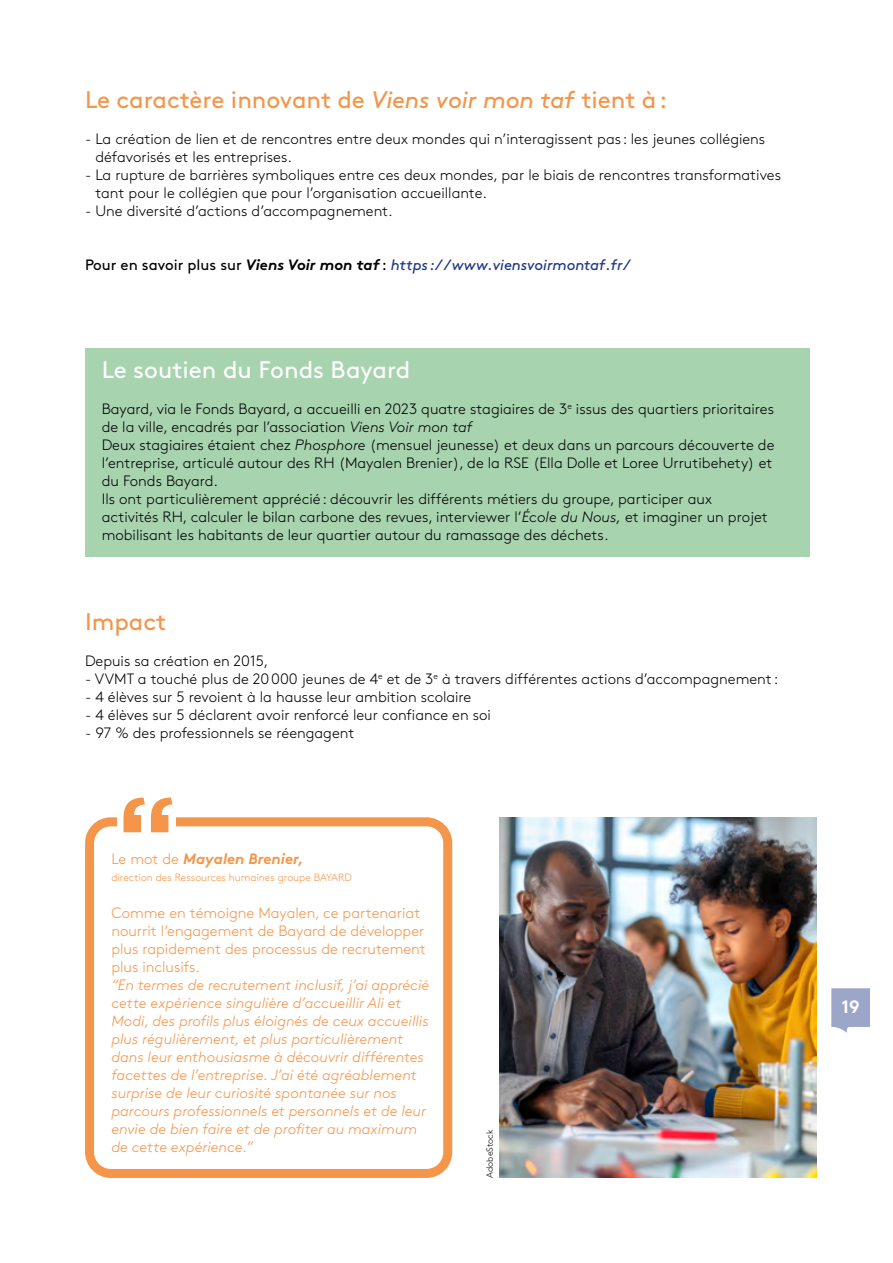
<style>
.page{position:relative;width:893px;height:1263px;background:#fff}
.page>*{position:absolute;margin:0;border:0;box-sizing:border-box;transform-origin:0 0}
.Texte_courant{font:700 108px "Gotham";color:#f4954a}
.Petits_titres{font:24px "Brown";color:#f4954a}
.Texte_courant-2{font:24px "Brown";color:#fff}
.t1{font:700 18px "Brown";color:#fff}
.Texte_courant-3{font:300 15px/18px "Brown";color:#000}
.Texte_courant-4{font:italic 300 15px/18px "Brown";color:#f4954a}
.Texte_courant-5{font:300 15px/18px "Brown";color:#f4954a}
.Texte_courant-6{font:italic 15px "Brown";letter-spacing:-.005em;color:#1f3685}
.Texte_courant-7{font:italic 700 15px "Brown";color:#f4954a}
.Texte_courant-8{font:300 10.5px "Brown";color:#f4954a}
.Texte_courant-9{font:300 9px "Brown";color:#000}
.s1{font-style:italic}
.s2{font-style:normal;color:#000}
.s3{font-weight:700;color:#000}
.s4{font-weight:300;font-style:normal}
</style>
<div class="page">
<svg style="left:831px;top:988px;width:39px;height:45px"></svg>
<div style="left:85px;top:348px;width:725px;height:209px;background:#a8d3af"></div>
<div style="left:85px;top:817px;width:367px;height:361px;border:9px solid #f4954a;border-radius:21px"></div>
<div style="left:117px;top:787px;width:59px;height:103px;background:#fff"></div>
<img style="left:499px;top:817px;width:317px;height:361px">
<p class="Petits_titres" style="left:85px;top:81px;width:584px">Le caractère innovant de <span class="s1">Viens voir mon taf</span> tient à:</p>
<p class="Texte_courant-3" style="left:95px;top:129px;width:671px;text-indent:-10px">- La création de lien et de rencontres entre deux mondes qui n’interagissent pas : les jeunes collégiens défavorisés et les entreprises.</p>
<p class="Texte_courant-3" style="left:95px;top:165px;width:687px;text-indent:-10px">- La rupture de barrières symboliques entre ces deux mondes, par le biais de rencontres transformatives tant pour le collégien que pour l’organisation accueillante.</p>
<p class="Texte_courant-3" style="left:85px;top:201px;width:309px">- Une diversité d’actions d’accompagnement.</p>
<p class="Texte_courant-6" style="left:85px;top:253px;width:548px"><span class="s2">Pour en savoir plus sur</span> <span class="s3">Viens Voir mon taf</span> <span class="s2">:</span> https ://www.viensvoirmontaf.fr/</p>
<p class="Texte_courant-2" style="left:102px;top:351px;width:310px">Le soutien du Fonds Bayard</p>
<p class="Texte_courant-3" style="left:102px;top:399px;width:674px">Bayard, via le Fonds Bayard, a accueilli en 2023 quatre stagiaires de 3<sup>e</sup> issus des quartiers prioritaires de la ville, encadrés par l’association <span class="s1">Viens Voir mon taf</span></p>
<p class="Texte_courant-3" style="left:102px;top:435px;width:674px">Deux stagiaires étaient chez <span class="s1">Phosphore</span> (mensuel jeunesse) et deux dans un parcours découverte de l’entreprise, articulé autour des RH (Mayalen Brenier), de la RSE (Ella Dolle et Loree Urrutibehety) et du Fonds Bayard.</p>
<p class="Texte_courant-3" style="left:102px;top:489px;width:668px">Ils ont particulièrement apprécié: découvrir les différents métiers du groupe, participer aux activités RH, calculer le bilan carbone des revues, interviewer l’<span class="s1">École du Nous,</span> et imaginer un projet mobilisant les habitants de leur quartier autour du ramassage des déchets.</p>
<p class="Petits_titres" style="left:85px;top:603px;width:83px">Impact</p>
<p class="Texte_courant-3" style="left:85px;top:651px;width:185px">Depuis sa création en 2015,</p>
<p class="Texte_courant-3" style="left:85px;top:669px;width:695px">- VVMT a touché plus de 20000 jeunes de 4<sup>e</sup> et de 3<sup>e</sup> à travers différentes actions d’accompagnement :</p>
<p class="Texte_courant-3" style="left:85px;top:687px;width:388px">- 4 élèves sur 5 revoient à la hausse leur ambition scolaire</p>
<p class="Texte_courant-3" style="left:85px;top:705px;width:407px">- 4 élèves sur 5 déclarent avoir renforcé leur confiance en soi</p>
<p class="Texte_courant-3" style="left:85px;top:723px;width:271px">- 97 % des professionnels se réengagent</p>
<p class="Texte_courant" style="left:117px;top:764px;width:60px">“</p>
<p class="Texte_courant-7" style="left:111px;top:847px;width:194px"><span class="s4">Le mot de</span> Mayalen Brenier,</p>
<p class="Texte_courant-8" style="left:111px;top:869px;width:242px">direction des Ressources humaines groupe BAYARD</p>
<p class="Texte_courant-5" style="left:111px;top:903px;width:316px">Comme en témoigne Mayalen, ce partenariat nourrit l’engagement de Bayard de développer plus rapidement des processus de recrutement plus inclusifs.</p>
<p class="Texte_courant-4" style="left:111px;top:975px;width:319px">“En termes de recrutement inclusif, j’ai apprécié cette expérience singulière d’accueillir Ali et Modi, des profils plus éloignés de ceux accueillis plus régulièrement, et plus particulièrement dans leur enthousiasme à découvrir différentes facettes de l’entreprise. J’ai été agréablement surprise de leur curiosité spontanée sur nos parcours professionnels et personnels et de leur envie de bien faire et de profiter au maximum de cette expérience.”</p>
<p class="Texte_courant-9" style="left:483px;top:1178px;width:50px;rotate:-90deg">AdobeStock</p>
<p class="t1" style="left:841px;top:992px;width:20px">19</p>
</div>
